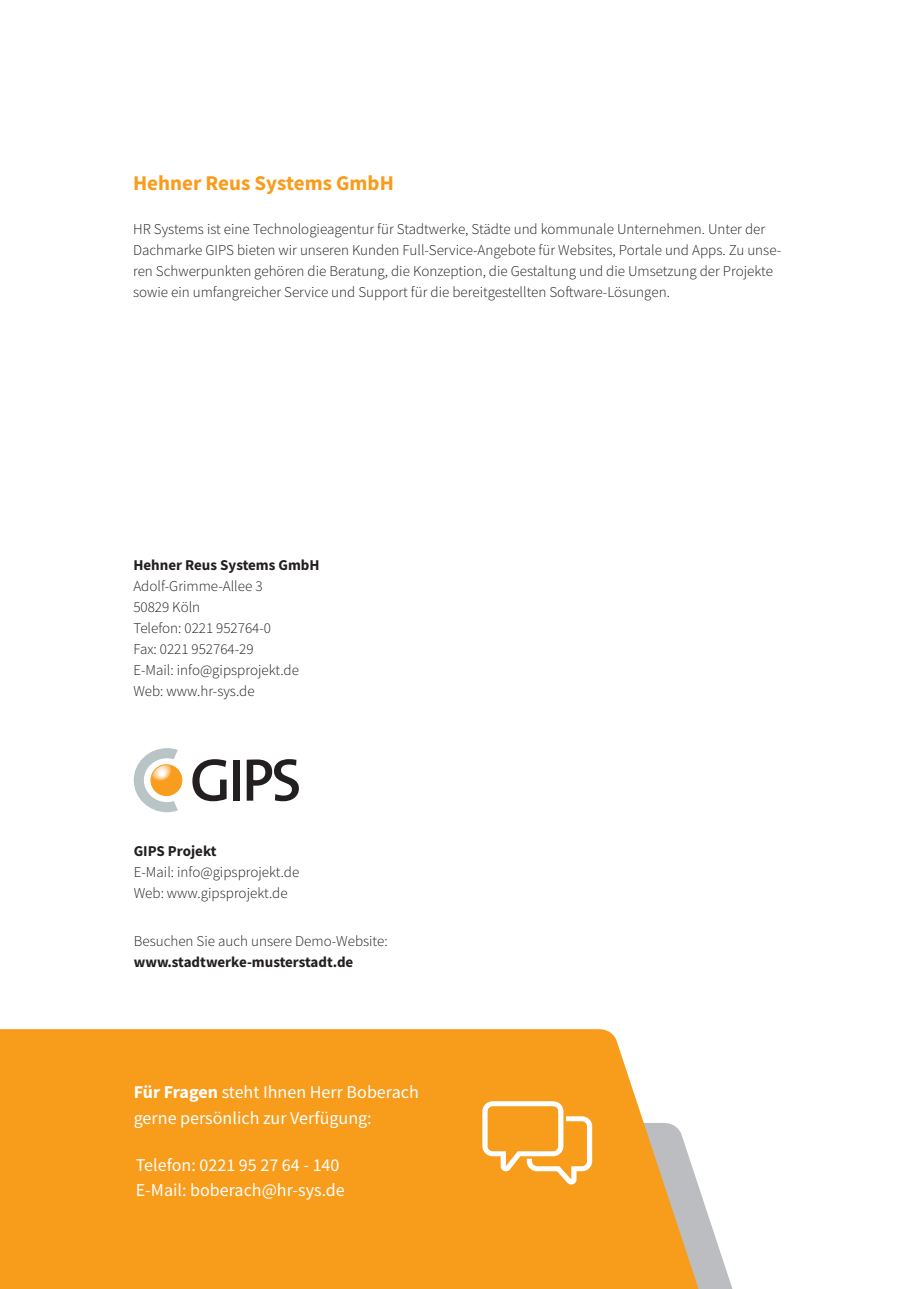
<style>
.page{position:relative;width:919px;height:1289px;background:#fff}
.page>*{position:absolute;margin:0;border:0;box-sizing:border-box;transform-origin:0 0}
.t1{font:700 21px "Source Sans Pro";color:#f89c1c}
.t2{font:18px/25.5px "Source Sans Pro";color:#fff}
.t3{font:300 15px/21px "Source Sans Pro";color:#231f20}
.t4{font:700 15px "Source Sans Pro";color:#231f20}
.s1{font-weight:700}
</style>
<div class="page">
<svg style="left:192px;top:759px;width:34px;height:42px"></svg>
<div style="left:233px;top:759px;width:7px;height:41px;background:#231f20"></div>
<svg style="left:247px;top:759px;width:52px;height:42px"></svg>
<svg style="left:134px;top:748px;width:44px;height:64px"></svg>
<svg style="left:151px;top:764px;width:31px;height:31px"></svg>
<div style="left:151px;top:764px;width:31px;height:32px;border:1px solid #f89c1c;border-radius:50%"></div>
<svg style="left:0;top:1029px;width:732px;height:259px;background:#f6a432"></svg>
<svg style="left:482px;top:1101px;width:110px;height:83px"></svg>
<h1 class="t1" style="left:133px;top:175px;width:262px">Hehner Reus Systems GmbH</h1>
<p class="t3" style="left:133px;top:219px;width:649px">HR Systems ist eine Technologieagentur für Stadtwerke, Städte und kommunale Unternehmen. Unter der Dachmarke GIPS bieten wir unseren Kunden Full-Service-Angebote für Websites, Portale und Apps. Zu unse&shy;ren Schwerpunkten gehören die Beratung, die Konzeption, die Gestaltung und die Umsetzung der Projekte sowie ein umfangreicher Service und Support für die bereitgestellten Sotware-Lösungen.</p>
<p class="t4" style="left:133px;top:559px;width:188px">Hehner Reus Systems GmbH</p>
<p class="t3" style="left:133px;top:576px;width:167px">Adolf-Grimme-Allee 3<br>50829 Köln<br>Telefon: 0221 952764-0<br>Fax: 0221 952764-29<br>E-Mail: info@gipsprojekt.de<br>Web: www.hr-sys.de</p>
<p class="t4" style="left:134px;top:844px;width:84px">GIPS Projekt</p>
<p class="t3" style="left:134px;top:862px;width:167px">E-Mail: info@gipsprojekt.de<br>Web: www.gipsprojekt.de</p>
<p class="t3" style="left:134px;top:931px;width:255px">Besuchen Sie auch unsere Demo-Website:</p>
<p class="t4" style="left:134px;top:956px;width:221px">www.stadtwerke-musterstadt.de</p>
<p class="t2" style="left:134px;top:1081px;width:286px"><span class="s1">Für Fragen</span> steht Ihnen Herr Boberach gerne persönlich zur Verfügung:</p>
<p class="t2" style="left:136px;top:1153px;width:210px">Telefon: 0221 95 27 64 - 140<br>E-Mail: boberach@hr-sys.de</p>
</div>
